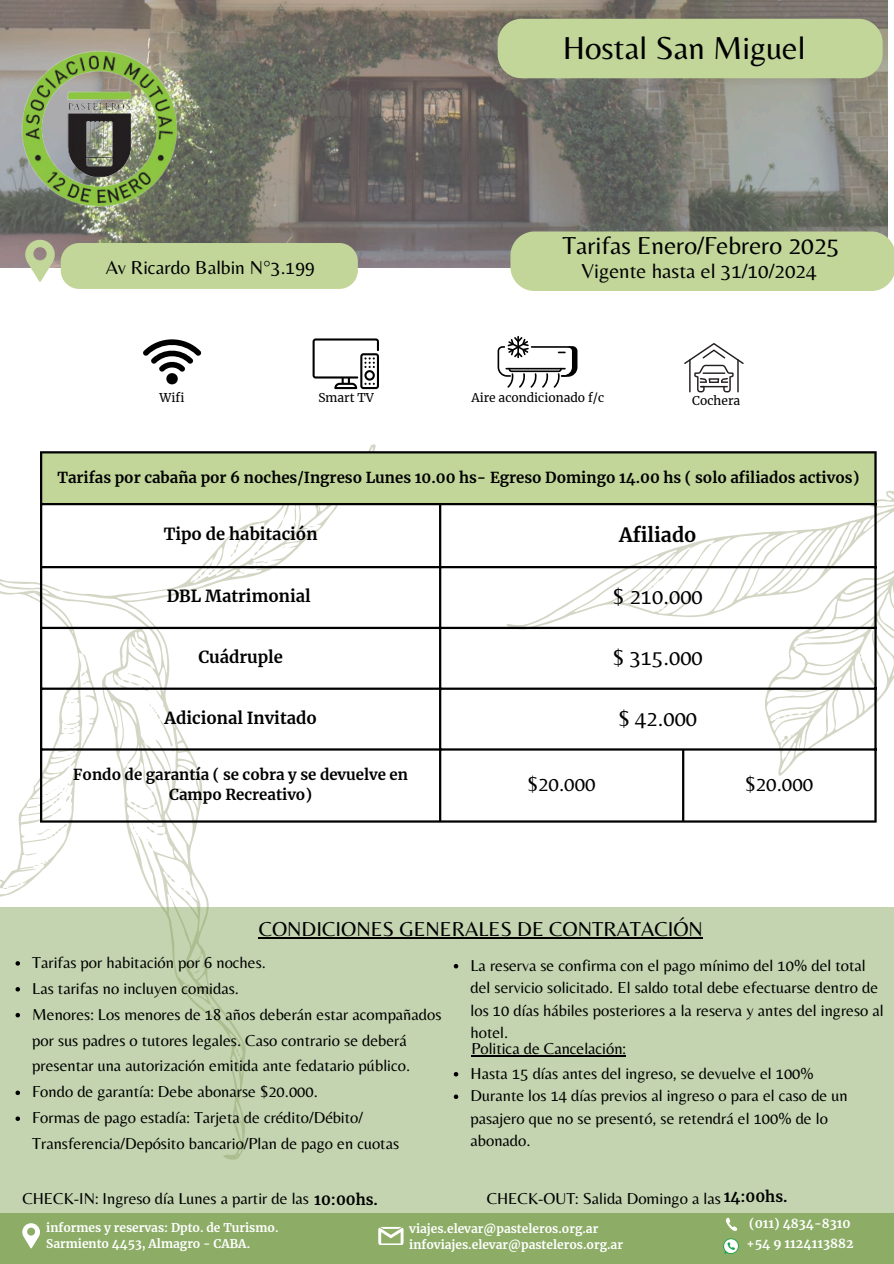
<style>
.page{position:relative;width:894px;height:1264px;background:#fff}
.page>*{position:absolute;margin:0;border:0;box-sizing:border-box;transform-origin:0 0}
.t1{font:33px "Belleza";color:#000}
.t2{font:25.5px "Belleza";color:#000}
.t3{font:22.5px "Belleza";color:#000}
.t4{font:21px "Belleza";color:#000}
.t5{font:19.5px "Belleza";color:#000}
.t6{font:700 19.5px "Merriweather";color:#000}
.t7{font:16.5px/22.5px "Belleza";color:#000}
.t8{font:700 16.5px "Merriweather";color:#000}
.t9{font:700 15px/20.2px "Merriweather";color:#000;text-align:center}
.t10{font:700 12.45px "Merriweather";color:#fff}
.t11{font:700 12px "Merriweather";color:#fff}
.t12{font:12px "Merriweather";color:#000}
.s1{font-family:"Merriweather";font-weight:700;font-size:15px}
</style>
<div class="page">
<svg style="left:0;top:384px;width:394px;height:523px"></svg>
<svg style="left:118px;top:672px;width:59px;height:80px"></svg>
<svg style="left:131px;top:823px;width:33px;height:27px"></svg>
<svg style="left:3px;top:883px;width:19px;height:6px"></svg>
<svg style="left:25px;top:850px;width:22px;height:17px"></svg>
<svg style="left:37px;top:827px;width:15px;height:8px"></svg>
<svg style="left:208px;top:568px;width:7px;height:8px"></svg>
<svg style="left:230px;top:533px;width:13px;height:25px"></svg>
<svg style="left:86px;top:716px;width:4px;height:7px"></svg>
<svg style="left:81px;top:671px;width:5px;height:14px"></svg>
<svg style="left:130px;top:801px;width:19px;height:9px"></svg>
<svg style="left:64px;top:723px;width:14px;height:12px"></svg>
<svg style="left:58px;top:747px;width:17px;height:9px"></svg>
<svg style="left:175px;top:787px;width:19px;height:12px"></svg>
<svg style="left:42px;top:775px;width:29px;height:39px"></svg>
<svg style="left:67px;top:698px;width:7px;height:5px"></svg>
<svg style="left:254px;top:518px;width:31px;height:48px"></svg>
<svg style="left:309px;top:525px;width:5px;height:3px"></svg>
<svg style="left:241px;top:571px;width:4px;height:3px"></svg>
<img style="left:0;top:0;width:887px;height:267px">
<svg style="left:25px;top:240px;width:29px;height:42px"></svg>
<div style="left:61px;top:243px;width:297px;height:46px;background:#c2d69a"></div>
<div style="left:497px;top:19px;width:385px;height:59px;background:#c2d69a"></div>
<svg style="left:506px;top:387px;width:387px;height:389px"></svg>
<svg style="left:633px;top:575px;width:31px;height:26px"></svg>
<svg style="left:800px;top:637px;width:6px;height:2px"></svg>
<div style="left:0;top:907px;width:893px;height:356px;background:#c4d4b0"></div>
<div style="left:0;top:1212px;width:893px;height:51px;background:#8dad67"></div>
<svg style="left:143px;top:339px;width:58px;height:45px"></svg>
<svg style="left:312px;top:338px;width:67px;height:51px"></svg>
<hr style="left:517px;top:336px;width:2px;height:22px;background:#000">
<svg style="left:497px;top:337px;width:80px;height:50px"></svg>
<svg style="left:684px;top:343px;width:59px;height:49px"></svg>
<img style="left:12px;top:49px;width:177px;height:160px">
<hr style="left:259px;top:937px;width:443px;height:1px;background:#000">
<svg style="left:16px;top:961px;width:4px;height:4px"></svg>
<svg style="left:16px;top:987px;width:4px;height:4px"></svg>
<svg style="left:16px;top:1012px;width:4px;height:5px"></svg>
<svg style="left:16px;top:1090px;width:4px;height:5px"></svg>
<svg style="left:16px;top:1116px;width:4px;height:4px"></svg>
<svg style="left:453px;top:964px;width:5px;height:4px"></svg>
<hr style="left:471px;top:1055px;width:155px;height:1px;background:#000">
<svg style="left:453px;top:1072px;width:5px;height:4px"></svg>
<svg style="left:453px;top:1094px;width:5px;height:4px"></svg>
<svg style="left:22px;top:1217px;width:717px;height:37px"></svg>
<div style="left:41px;top:452px;width:834px;height:52px;background:#c2d69a"></div>
<hr style="left:40px;top:453px;width:2px;height:367px;background:#000">
<hr style="left:439px;top:505px;width:2px;height:315px;background:#000">
<hr style="left:682px;top:750px;width:2px;height:70px;background:#000">
<hr style="left:874px;top:453px;width:2px;height:367px;background:#000">
<hr style="left:40px;top:451px;width:836px;height:2px;background:#000">
<hr style="left:40px;top:503px;width:836px;height:2px;background:#000">
<hr style="left:40px;top:566px;width:836px;height:2px;background:#000">
<hr style="left:40px;top:626px;width:836px;height:3px;background:#000">
<hr style="left:40px;top:687px;width:836px;height:2px;background:#000">
<hr style="left:40px;top:748px;width:836px;height:2px;background:#000">
<hr style="left:40px;top:820px;width:836px;height:2px;background:#000">
<div style="left:510px;top:231px;width:383px;height:60px;background:#c2d69a"></div>
<p class="t5" style="left:106px;top:256px;width:210px">Av Ricardo Balbin N°3.199</p>
<p class="t1" style="left:562px;top:29px;width:244px">Hostal San Miguel</p>
<p class="t2" style="left:562px;top:230px;width:278px">Tarifas Enero/Febrero 2025</p>
<p class="t4" style="left:581px;top:258px;width:236px">Vigente hasta el 31/10/2024</p>
<p class="t12" style="left:159px;top:390px;width:26px">Wifi</p>
<p class="t12" style="left:318px;top:390px;width:57px">Smart TV</p>
<p class="t12" style="left:471px;top:390px;width:134px">Aire acondicionado f/c</p>
<p class="t12" style="left:692px;top:393px;width:49px">Cochera</p>
<p class="t9" style="left:57px;top:467px;width:803px">Tarifas por cabaña por 6 noches/Ingreso Lunes 10.00 hs- Egreso Domingo 14.00 hs ( solo afiliados activos)</p>
<p class="t8" style="left:164px;top:524px;width:155px">Tipo de habitación</p>
<p class="t6" style="left:619px;top:523px;width:79px">Afiliado</p>
<p class="t8" style="left:167px;top:586px;width:145px">DBL Matrimonial</p>
<p class="t3" style="left:612px;top:583px;width:91px">$ 210.000</p>
<p class="t8" style="left:198px;top:646px;width:86px">Cuádruple</p>
<h3 class="t3" style="left:612px;top:644px;width:91px">$ 315.000</h3>
<p class="t8" style="left:164px;top:707px;width:154px">Adicional Invitado</p>
<h6 class="t3" style="left:618px;top:705px;width:80px">$ 42.000</h6>
<p class="t9" style="left:73px;top:764px;width:336px">Fondo de garantía ( se cobra y se devuelve en<br>Campo Recreativo)</p>
<p class="t4" style="left:527px;top:771px;width:70px">$20.000</p>
<p class="t4" style="left:745px;top:771px;width:70px">$20.000</p>
<p class="t4" style="left:259px;top:917px;width:445px">CONDICIONES GENERALES DE CONTRATACIÓN</p>
<p class="t7" style="left:32px;top:950px;width:235px">Tarifas por habitación por 6 noches.</p>
<p class="t7" style="left:32px;top:976px;width:208px">Las tarifas no incluyen comidas.</p>
<p class="t7" style="left:32px;top:1000px;width:410px;line-height:25.8px">Menores: Los menores de 18 años deberán estar acompañados por sus padres o tutores legales. Caso contrario se deberá presentar una autorización emitida ante fedatario público.</p>
<p class="t7" style="left:32px;top:1080px;width:287px">Fondo de garantía: Debe abonarse $20.000.</p>
<p class="t7" style="left:32px;top:1104px;width:368px;line-height:25.8px">Formas de pago estadía: Tarjeta de crédito/Débito/<br>Transferencia/Depósito bancario/Plan de pago en cuotas</p>
<p class="t7" style="left:470px;top:953px;width:414px">La reserva se confirma con el pago mínimo del 10% del total del servicio solicitado. El saldo total debe efectuarse dentro de los 10 días hábiles posteriores a la reserva y antes del ingreso al hotel.</p>
<p class="t7" style="left:471px;top:1036px;width:156px">Politica de Cancelación:</p>
<p class="t7" style="left:470px;top:1061px;width:344px">Hasta 15 días antes del ingreso, se devuelve el 100%</p>
<p class="t7" style="left:470px;top:1084px;width:378px">Durante los 14 días previos al ingreso o para el caso de un pasajero que no se presentó, se retendrá el 100% de lo abonado.</p>
<p class="t7" style="left:22px;top:1186px;width:357px">CHECK-IN: Ingreso día Lunes a partir de las <span class="s1">10:00hs.</span></p>
<p class="t7" style="left:486px;top:1186px;width:302px">CHECK-OUT: Salida Domingo a las <span class="s1">14:00hs.</span></p>
<p class="t11" style="left:46px;top:1220px;width:234px">informes y reservas: Dpto. de Turismo.</p>
<p class="t11" style="left:46px;top:1236px;width:205px">Sarmiento 4453, Almagro - CABA.</p>
<p class="t11" style="left:409px;top:1220px;width:190px">viajes.elevar@pasteleros.org.ar</p>
<p class="t11" style="left:409px;top:1236px;width:215px">infoviajes.elevar@pasteleros.org.ar</p>
<p class="t10" style="left:749px;top:1215px;width:103px">(011) 4834-8310</p>
<p class="t10" style="left:746px;top:1236px;width:108px">+54 9 1124113882</p>
</div>
